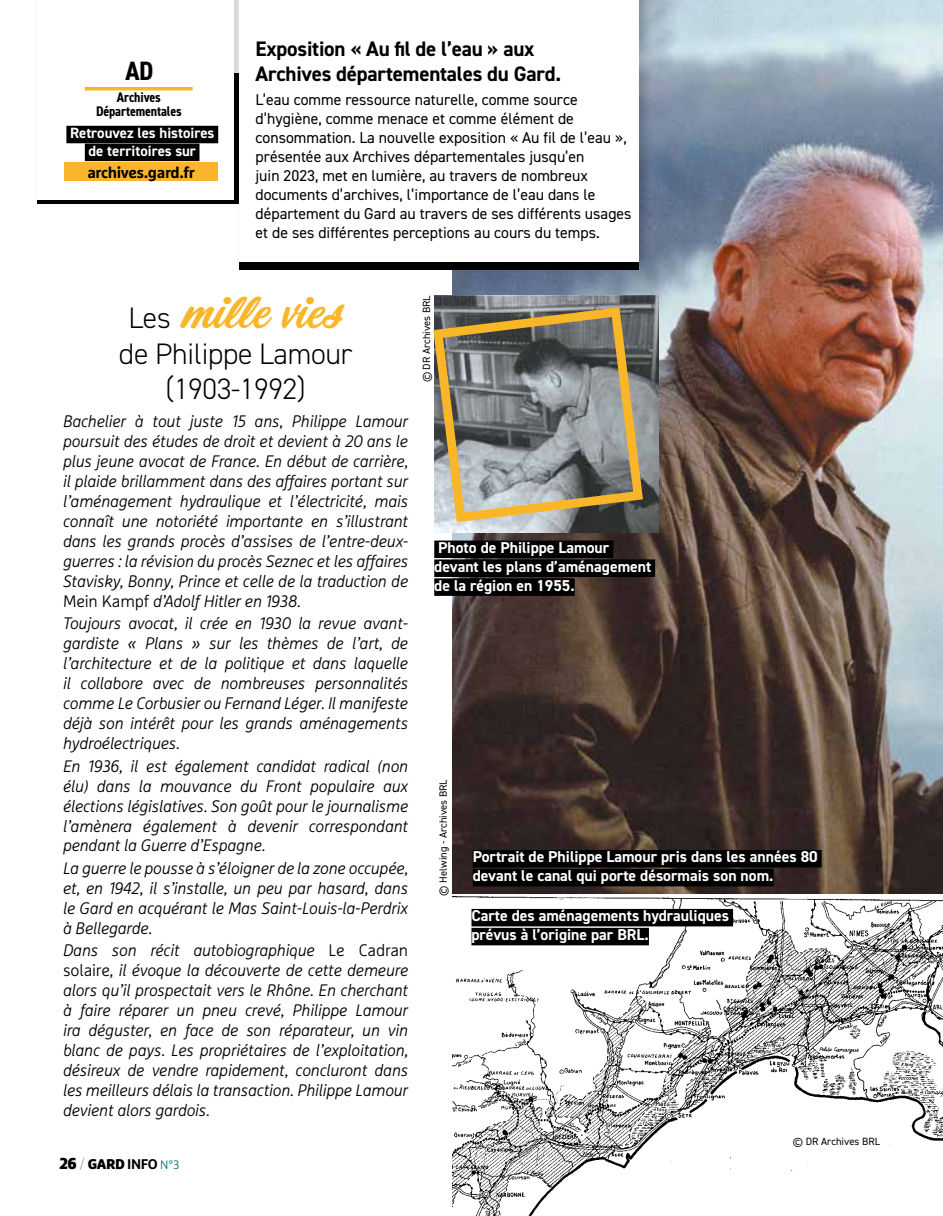
<style>
.page{position:relative;width:943px;height:1216px;background:#fff}
.page>*{position:absolute;margin:0;border:0;box-sizing:border-box;transform-origin:0 0}
.t1{font:42px "Corner Store JF";color:#fab629}
.t2{font:300 29.75px/35.5px "DIN2014";letter-spacing:-.01em;color:#000;text-align:center}
.t3{font:700 condensed 26.6px "DIN2014";color:#000}
.t4{font:700 21px/25.2px "DIN2014";letter-spacing:-.01em;color:#000}
.t5{font:italic 300 16.62px/19.9px "Marselis Pro";letter-spacing:-.01em;color:#000;text-align:justify}
.t6{font:15.75px/18.9px "DIN2014";color:#000}
.t7{font:700 15.75px/18.9px "DIN2014";color:#fff}
.t8{font:700 15.75px "Marselis Pro";letter-spacing:-.02em;color:#000}
.t9{font:700 14.88px/17.8px "DIN2014";color:#fff;text-align:center}
.t10{font:700 condensed 14px/14px "DIN2014";letter-spacing:-.01em;color:#000;text-align:center}
.t11{font:900 14px "Marselis Pro";color:#000}
.t12{font:10.5px "DIN2014";color:#000}
.s1{font-family:"DIN2014";font-weight:300;font-size:29.75px;color:#000}
.s2{font-style:normal}
.s3{font-size:15.75px}
.s4{font-family:"Acumin Pro";font-weight:100;font-size:15.75px}
.s5{font-weight:700}
.s6{font-weight:300;font-size:12.25px;color:#00747b}
</style>
<div class="page">
<img style="left:453px;top:0;width:490px;height:893px">
<img style="left:434px;top:296px;width:225px;height:236px">
<div style="left:33px;top:0;width:215px;height:209px;background:#000;opacity:.2"></div>
<div style="left:37px;top:0;width:196px;height:200px;background:#fff"></div>
<div style="left:235px;top:0;width:419px;height:270px;background:#000;opacity:.2"></div>
<div style="left:239px;top:0;width:400px;height:261px;background:#fff"></div>
<svg style="left:433px;top:302px;width:215px;height:225px;background:#8e897a"></svg>
<div style="left:64px;top:163px;width:154px;height:18px;background:#fab629"></div>
<div style="left:66px;top:126px;width:152px;height:17px;background:#000"></div>
<div style="left:85px;top:144px;width:114px;height:17px;background:#000"></div>
<hr style="left:85px;top:87px;width:108px;height:3px;background:#fab629">
<div style="left:472px;top:850px;width:349px;height:17px;background:#000"></div>
<div style="left:472px;top:868px;width:301px;height:18px;background:#000"></div>
<div style="left:434px;top:540px;width:179px;height:18px;background:#000"></div>
<div style="left:434px;top:559px;width:221px;height:18px;background:#000"></div>
<div style="left:434px;top:578px;width:140px;height:18px;background:#000"></div>
<img style="left:452px;top:896px;width:491px;height:319px">
<div style="left:443px;top:903px;width:88px;height:65px;background:#fff"></div>
<div style="left:471px;top:908px;width:262px;height:18px;background:#000"></div>
<div style="left:471px;top:927px;width:178px;height:18px;background:#000"></div>
<h3 class="t3" style="left:125px;top:53px;width:30px">AD</h3>
<p class="t10" style="left:96px;top:90px;width:87px">Archives<br>Départementales</p>
<p class="t9" style="left:70px;top:124px;width:146px">Retrouvez les histoires de territoires sur</p>
<p class="t8" style="left:87px;top:162px;width:109px">archives.gard.fr</p>
<p class="t4" style="left:255px;top:36px;width:307px">Exposition « Au fil de l’eau » aux<br>Archives départementales du Gard.</p>
<p class="t6" style="left:255px;top:90px;width:377px">L’eau comme ressource naturelle, comme source d’hygiène, comme menace et comme élément de consommation. La nouvelle exposition « Au fil de l’eau », présentée aux Archives départementales jusqu’en<br>juin 2023, met en lumière, au travers de nombreux documents d’archives, l’importance de l’eau dans le département du Gard au travers de ses différents usages et de ses différentes perceptions au cours du temps.</p>
<h1 class="t1" style="left:128px;top:282px;width:216px"><span class="s1">Les</span> mille vies</h1>
<h2 class="t2" style="left:119px;top:336px;width:235px">de Philippe Lamour (1903-1992)</h2>
<p class="t5" style="left:63px;top:411px;width:347px">Bachelier à tout juste 15 ans, Philippe Lamour poursuit des études de droit et devient à 20 ans le plus jeune avocat de France. En début de carrière, il plaide brillamment dans des affaires portant sur l’aménagement hydraulique et l’électricité, mais connaît une notoriété importante en s’illustrant dans les grands procès d’assises de l’entre-deux&shy;guerres : la révision du procès Seznec et les affaires Stavisky, Bonny, Prince et celle de la traduction de <span class="s2">Mein Kampf</span> d’Adolf Hitler en 1938.</p>
<p class="t5" style="left:63px;top:613px;width:347px">Toujours avocat, il crée en 1930 la revue avant&shy;gardiste « Plans » sur les thèmes de l’art, de l’architecture et de la politique et dans laquelle il collabore avec de nombreuses personnalités comme Le Corbusier ou Fernand Léger. Il manifeste déjà son intérêt pour les grands aménagements hydroélectriques.</p>
<p class="t5" style="left:63px;top:755px;width:347px">En 1936, il est également candidat radical (non élu) dans la mouvance du Front populaire aux élections législatives. Son goût pour le journalisme l’amènera également à devenir correspondant pendant la Guerre d’Espagne.</p>
<p class="t5" style="left:63px;top:857px;width:347px">La guerre le pousse à s’éloigner de la zone occupée, et, en 1942, il s’installe, un peu par hasard, dans le Gard en acquérant le Mas Saint-Louis-la-Perdrix à Bellegarde.</p>
<p class="t5" style="left:63px;top:940px;width:347px">Dans son récit autobiographique <span class="s2">Le Cadran solaire</span>, il évoque la découverte de cette demeure alors qu’il prospectait vers le Rhône. En cherchant à faire réparer un pneu crevé, Philippe Lamour ira déguster, en face de son réparateur, un vin blanc de pays. Les propriétaires de l’exploitation, désireux de vendre rapidement, concluront dans les meilleurs délais la transaction. Philippe Lamour devient alors gardois.</p>
<p class="t11" style="left:60px;top:1155px;width:121px"><span class="s3">26</span> <span class="s4">/</span> GARD <span class="s5">INFO</span> <span class="s6">N°3</span></p>
<p class="t12" style="left:420px;top:382px;width:88px;rotate:-90deg">© DR Archives BRL</p>
<p class="t7" style="left:434px;top:537px;width:219px">Photo de Philippe Lamour devant les plans d’aménagement de la région en 1955.</p>
<p class="t12" style="left:436px;top:895px;width:117px;rotate:-90deg">© Helwing - Archives BRL</p>
<p class="t7" style="left:472px;top:847px;width:346px">Portrait de Philippe Lamour pris dans les années 80 devant le canal qui porte désormais son nom.</p>
<p class="t7" style="left:471px;top:906px;width:259px">Carte des aménagements hydrauliques prévus à l’origine par BRL.</p>
<p class="t12" style="left:793px;top:1135px;width:88px">© DR Archives BRL</p>
</div>
